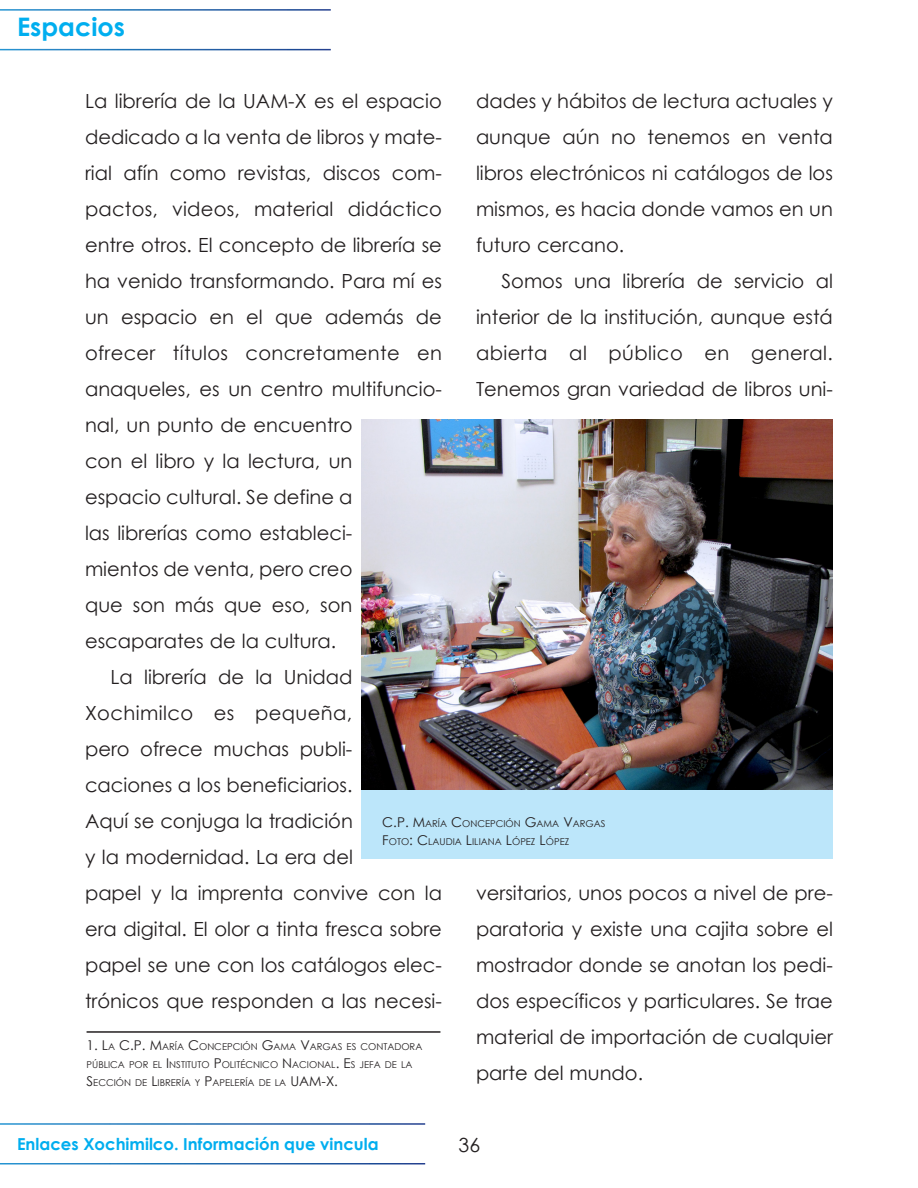
<style>
.page{position:relative;width:918px;height:1188px;background:#fff}
.page>*{position:absolute;margin:0;border:0;box-sizing:border-box;transform-origin:0 0}
.seccioninvestigación{font:700 25.5px "Century Gothic";color:#00aeef}
.cuerpoArticulos{font:19.5px/36px "Century Gothic";color:#231f20;text-align:justify}
.cuerpoArticulos_sin{font:19.5px/36px "Century Gothic";color:#231f20}
.cuerpo{font:19.5px "Century Gothic";color:#231f20}
.cornisas_enlaces{font:700 16.5px "Century Gothic";color:#00aeef}
.pies_de_foto{font:9.45px/18px "Century Gothic";color:#231f20}
.pies_de_foto_2alinea{font:9.45px "Century Gothic";color:#231f20}
.s1{font-size:13.5px}
</style>
<div class="page">
<hr style="left:87px;top:1031px;width:353px;height:2px;background:#231f20">
<img style="left:361px;top:419px;width:472px;height:372px">
<div style="left:361px;top:791px;width:472px;height:68px;background:#bce6fa"></div>
<p class="seccioninvestigación" style="left:17px;top:8px;width:110px">Espacios</p>
<p class="cuerpoArticulos_sin" style="left:85px;top:83px;width:359px">La librería de la UAM-X es el espacio dedicado a la venta de libros y mate&shy;rial afín como revistas, discos com&shy;pactos, videos, material didáctico entre otros. El concepto de librería se ha venido transformando. Para mí es un espacio en el que además de ofrecer títulos concretamente en anaqueles, es un centro multifuncio&shy;nal, un punto de encuentro<br>con el libro y la lectura, un<br>espacio cultural. Se define a<br>las librerías como estableci-<br>mientos de venta, pero creo<br>que son más que eso, son escaparates de la cultura.</p>
<p class="cuerpoArticulos" style="left:85px;top:659px;width:358px;text-align:left;text-indent:26px">La librería de la Unidad<br>Xochimilco es pequeña,<br>pero ofrece muchas publi&shy;caciones a los beneficiarios.<br>Aquí se conjuga la tradición<br>y la modernidad. La era del<br>papel y la imprenta convive con la era digital. El olor a tinta fresca sobre papel se une con los catálogos elec&shy;trónicos que responden a las necesi-</p>
<p class="cuerpoArticulos" style="left:476px;top:83px;width:358px">dades y hábitos de lectura actuales y aunque aún no tenemos en venta libros electrónicos ni catálogos de los mismos, es hacia donde vamos en un futuro cercano.</p>
<p class="cuerpoArticulos" style="left:476px;top:263px;width:359px;text-indent:26px">Somos una librería de servicio al interior de la institución, aunque está abierta al público en general.<br>Tenemos gran variedad de libros uni-</p>
<p class="pies_de_foto_2alinea" style="left:382px;top:817px;width:225px"><span class="s1">C.P. M</span>ARÍA <span class="s1">C</span>ONCEPCIÓN <span class="s1">G</span>AMA <span class="s1">V</span>ARGAS</p>
<p class="pies_de_foto_2alinea" style="left:382px;top:835px;width:188px"><span class="s1">F</span>OTO<span class="s1">: C</span> LAUDIA <span class="s1">L</span>ILIANA <span class="s1">L</span>ÓPEZ <span class="s1">L</span>ÓPEZ</p>
<p class="cuerpoArticulos" style="left:476px;top:875px;width:358px">versitarios, unos pocos a nivel de pre&shy;paratoria y existe una cajita sobre el mostrador donde se anotan los pedi&shy;dos específicos y particulares. Se trae material de importación de cualquier parte del mundo.</p>
<p class="pies_de_foto" style="left:87px;top:1037px;width:337px"><span class="s1">1. L</span>A <span class="s1">C.P. M</span>ARÍA <span class="s1">C</span>ONCEPCIÓN <span class="s1">G</span>AMA <span class="s1">V</span>ARGAS ES CONTADORA<br>PÚBLICA POR EL <span class="s1">I</span> NSTITUTO <span class="s1">P</span>OLITÉCN ICO <span class="s1">N</span>ACIONAL<span class="s1">. E</span>S JEFA DE LA<br><span class="s1">S</span>ECCIÓN DE <span class="s1">L</span>IBRERÍA Y <span class="s1">P</span>APELERÍA DE LA <span class="s1">UAM-X.</span></p>
<p class="cornisas_enlaces" style="left:17px;top:1132px;width:363px">Enlaces Xochimilco. Información que vincula</p>
<p class="cuerpo" style="left:459px;top:1131px;width:23px">36</p>
</div>
